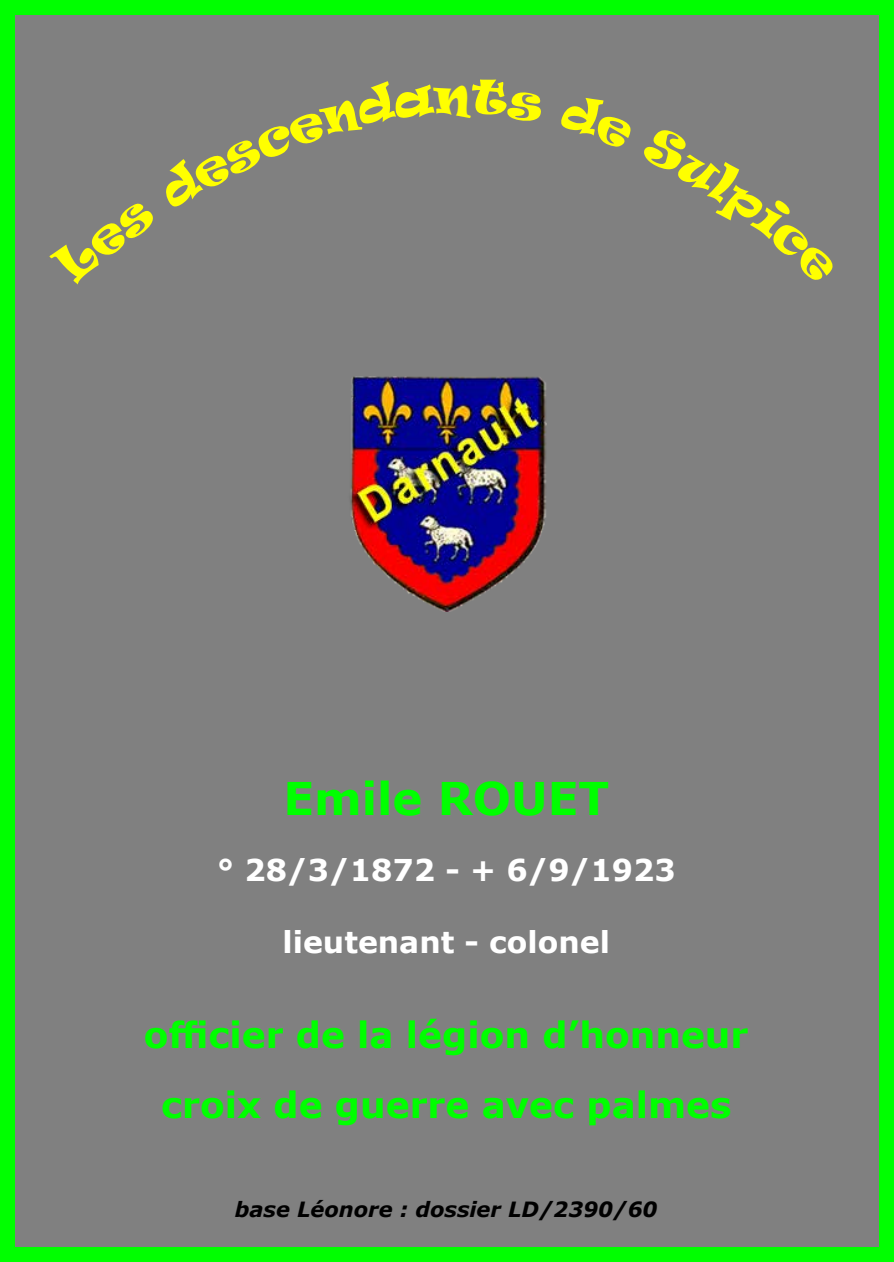
<style>
.page{position:relative;width:894px;height:1262px;background:#fff}
.page>*{position:absolute;margin:0;border:0;box-sizing:border-box;transform-origin:0 0}
.t1{font:700 45px "Verdana";color:#0f0}
.t2{font:700 36px/69.8px "Verdana";color:#0f0;text-align:center}
.t3{font:700 30px "Verdana";color:#fff}
.t4{font:italic 700 21px "Verdana";color:#000}
</style>
<div class="page">
<div style="left:0;top:0;width:894px;height:1262px;background:#808080;border:15px solid #0f0"></div>
<img style="left:350px;top:376px;width:197px;height:236px">
<p class="t1" style="left:283px;top:766px;width:327px">Emile ROUET</p>
<p class="t3" style="left:217px;top:848px;width:461px">° 28/3/1872 - + 6/9/1923</p>
<p class="t3" style="left:283px;top:921px;width:329px">lieutenant - colonel</p>
<p class="t2" style="left:144px;top:999px;width:606px">officier de la légion d’honneur croix de guerre avec palmes</p>
<p class="t4" style="left:235px;top:1194px;width:424px">base Léonore : dossier LD/2390/60</p>
</div>
